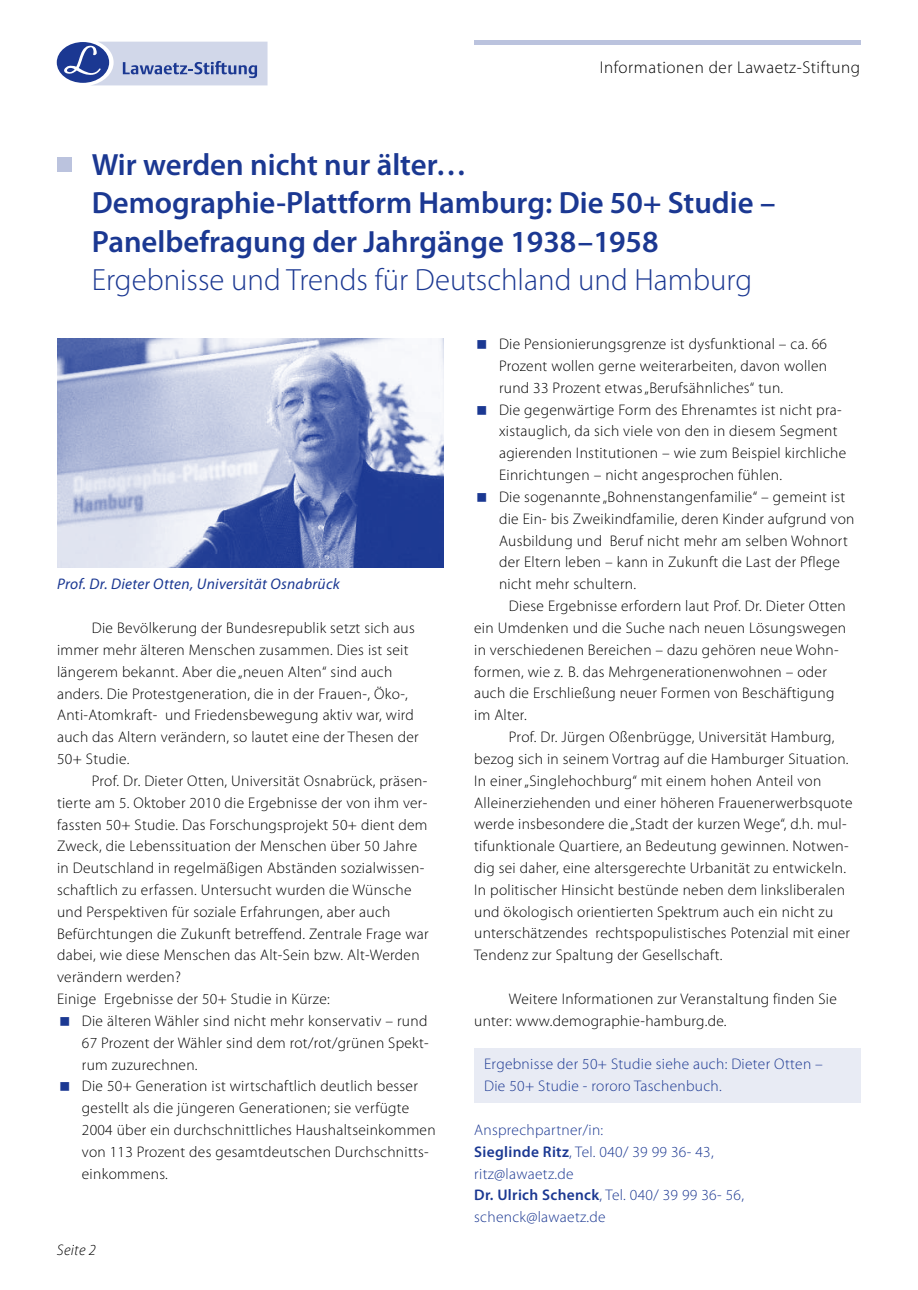
<style>
.page{position:relative;width:918px;height:1290px;background:#fff}
.page>*{position:absolute;margin:0;border:0;box-sizing:border-box;transform-origin:0 0}
.t1{font:600 30.8px/38.5px "Myriad Pro";color:#1b3892}
.t2{font:300 30.8px "Myriad Pro";color:#1b3892}
.t3{font:300 17.15px "Myriad Pro";letter-spacing:.03em;color:#000}
.t4{font:300 15.4px/21.9px "Myriad Pro";letter-spacing:.02em;color:#000}
.t5{font:300 15.4px/21.9px "Myriad Pro";letter-spacing:.02em;color:#1b3892}
.t6{font:italic 15.4px "Myriad Pro";letter-spacing:.02em;color:#1b3892}
.t7{font:italic 300 15.4px "Myriad Pro";letter-spacing:.02em;color:#000}
.s1{font-weight:600}
</style>
<div class="page">
<div style="left:57px;top:158px;width:15px;height:14px;background:#bbc3de"></div>
<div style="left:474px;top:1048px;width:387px;height:54px;background:#e8ebf4"></div>
<div style="left:474px;top:40px;width:386px;height:5px;background:#bbc3de"></div>
<svg style="left:57px;top:42px;width:210px;height:43px;background:#a9b4d6"></svg>
<img style="left:57px;top:338px;width:387px;height:229px">
<p class="t3" style="left:600px;top:56px;width:262px">Informationen der Lawaetz-Stiftung</p>
<h1 class="t1" style="left:92px;top:144px;width:685px">Wir werden nicht nur älter…<br>Demographie-Plattform Hamburg: Die 50+ Studie –<br>Panelbefragung der Jahrgänge 1938–1958</h1>
<h1 class="t2" style="left:92px;top:261px;width:662px">Ergebnisse und Trends für Deutschland und Hamburg</h1>
<p class="t6" style="left:57px;top:575px;width:284px">Prof. Dr. Dieter Otten, Universität Osnabrück</p>
<p class="t4" style="left:57px;top:617px;width:363px;text-indent:35px">Die Bevölkerung der Bundesrepublik setzt sich aus immer mehr älteren Menschen zusammen. Dies ist seit längerem bekannt. Aber die „neuen Alten“ sind auch anders. Die Protestgeneration, die in der Frauen-, Öko-, Anti-Atomkraft- und Friedensbewegung aktiv war, wird auch das Altern verändern, so lautet eine der Thesen der 50+ Studie.</p>
<p class="t4" style="left:57px;top:770px;width:373px;text-indent:35px">Prof. Dr. Dieter Otten, Universität Osnabrück, präsen&shy;tierte am 5. Oktober 2010 die Ergebnisse der von ihm ver&shy;fassten 50+ Studie. Das Forschungsprojekt 50+ dient dem Zweck, die Lebenssituation der Menschen über 50 Jahre in Deutschland in regelmäßigen Abständen sozialwissen&shy;schaftlich zu erfassen. Untersucht wurden die Wünsche und Perspektiven für soziale Erfahrungen, aber auch Befürchtungen die Zukunft betreffend. Zentrale Frage war dabei, wie diese Menschen das Alt-Sein bzw. Alt-Werden verändern werden?<br>Einige Ergebnisse der 50+ Studie in Kürze:</p>
<p class="t4" style="left:82px;top:1010px;width:355px">Die älteren Wähler sind nicht mehr konservativ – rund 67 Prozent der Wähler sind dem rot/rot/grünen Spekt&shy;rum zuzurechnen.<br>Die 50+ Generation ist wirtschaftlich deutlich besser gestellt als die jüngeren Generationen; sie verfügte 2004 über ein durchschnittliches Haushaltseinkommen von 113 Prozent des gesamtdeutschen Durchschnitts&shy;einkommens.</p>
<p class="t7" style="left:57px;top:1241px;width:41px">Seite 2</p>
<p class="t4" style="left:499px;top:333px;width:357px">Die Pensionierungsgrenze ist dysfunktional – ca. 66<br>Prozent wollen gerne weiterarbeiten, davon wollen rund 33 Prozent etwas „Berufsähnliches“ tun.<br>Die gegenwärtige Form des Ehrenamtes ist nicht pra&shy;xistauglich, da sich viele von den in diesem Segment agierenden Institutionen – wie zum Beispiel kirchliche Einrichtungen – nicht angesprochen fühlen.<br>Die sogenannte „Bohnenstangenfamilie“ – gemeint ist die Ein- bis Zweikindfamilie, deren Kinder aufgrund von Ausbildung und Beruf nicht mehr am selben Wohnort der Eltern leben – kann in Zukunft die Last der Pflege nicht mehr schultern.</p>
<p class="t4" style="left:474px;top:595px;width:373px;text-indent:35px">Diese Ergebnisse erfordern laut Prof. Dr. Dieter Otten ein Umdenken und die Suche nach neuen Lösungswegen in verschiedenen Bereichen – dazu gehören neue Wohn&shy;formen, wie z. B. das Mehrgenerationenwohnen – oder auch die Erschließung neuer Formen von Beschäftigung im Alter.</p>
<p class="t4" style="left:474px;top:726px;width:380px;text-indent:35px">Prof. Dr. Jürgen Oßenbrügge, Universität Hamburg, bezog sich in seinem Vortrag auf die Hamburger Situation.<br>In einer „Singlehochburg“ mit einem hohen Anteil von Alleinerziehenden und einer höheren Frauenerwerbsquote werde insbesondere die „Stadt der kurzen Wege“, d.h. mul&shy;tifunktionale Quartiere, an Bedeutung gewinnen. Notwen&shy;dig sei daher, eine altersgerechte Urbanität zu entwickeln.<br>In politischer Hinsicht bestünde neben dem linksliberalen und ökologisch orientierten Spektrum auch ein nicht zu unterschätzendes rechtspopulistisches Potenzial mit einer Tendenz zur Spaltung der Gesellschaft.</p>
<p class="t4" style="left:474px;top:988px;width:364px;text-indent:35px">Weitere Informationen zur Veranstaltung finden Sie unter: www.demographie-hamburg.de.</p>
<p class="t5" style="left:484px;top:1053px;width:340px">Ergebnisse der 50+ Studie siehe auch: Dieter Otten –<br>Die 50+ Studie - rororo Taschenbuch.</p>
<p class="t5" style="left:474px;top:1119px;width:271px">Ansprechpartner/in:<br><span class="s1">Sieglinde Ritz</span>, Tel. 040/ 39 99 36- 43, ritz@lawaetz.de<br><span class="s1">Dr. Ulrich Schenck</span>, Tel. 040/ 39 99 36- 56, schenck@lawaetz.de</p>
</div>
